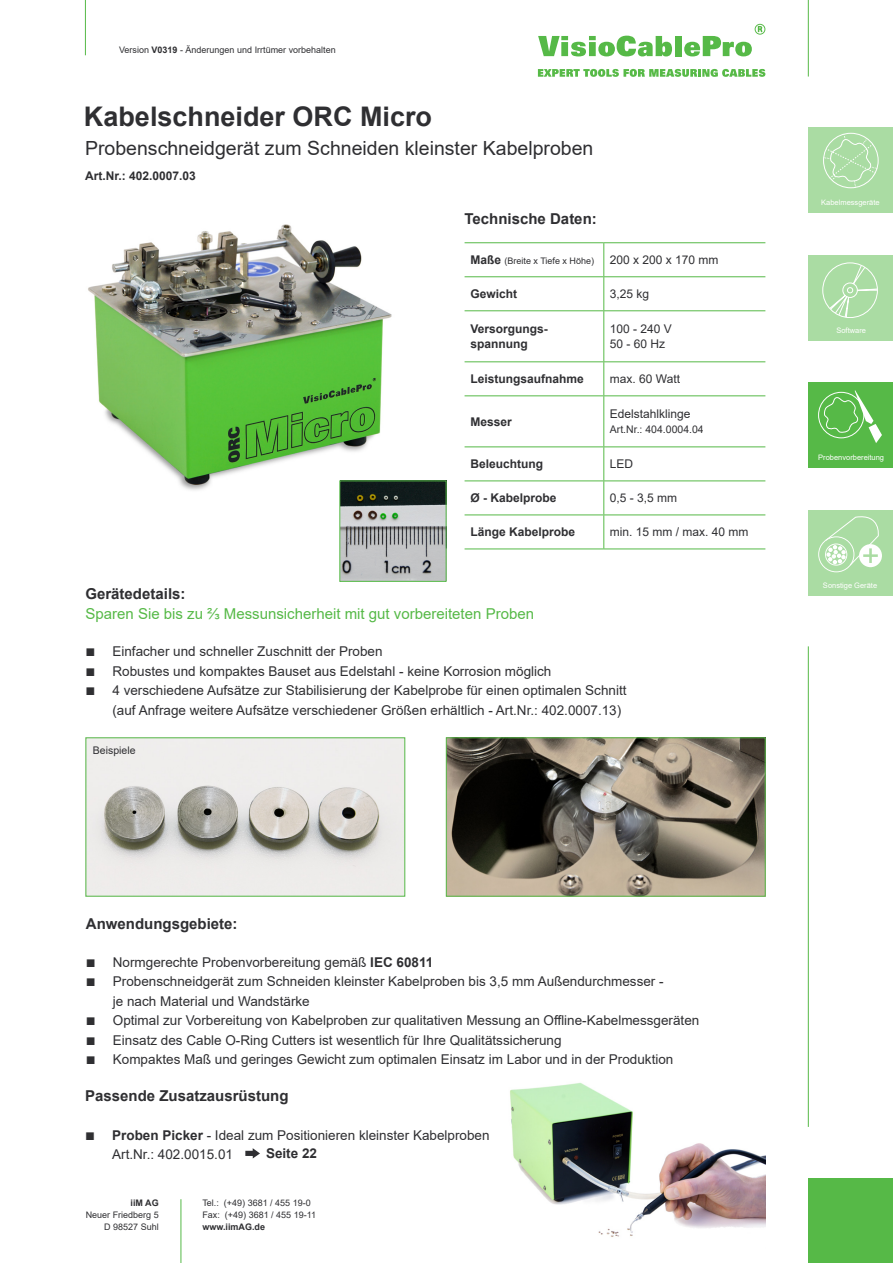
<style>
.page{position:relative;width:893px;height:1263px;background:#fff}
.page>*{position:absolute;margin:0;border:0;box-sizing:border-box;transform-origin:0 0}
.Produktüberschrift{font:700 27px "Arial";color:#2f2f32}
.t1{font:19.5px "Arial";color:#2f2f32}
.Überschrift_Stichpun{font:700 15px "Arial";color:#2f2f32}
.Überschrift_Stichpun-2{font:15px "Arial";color:#56b947}
.t2{font:13.5px/19.5px "Arial";color:#2f2f32}
.t3{font:700 13.5px "Arial";color:#2f2f32}
.t4{font:700 12px/14.4px "Arial";color:#2f2f32}
.t5{font:12px "Arial";color:#2f2f32}
.t6{font:10.5px "Arial";color:#2f2f32}
.t7{font:9px/12px "Arial";color:#2f2f32;text-align:right}
.t8{font:700 9px "Arial";color:#2f2f32}
.t9{font:7.5px "Arial";color:#fff}
.s1{font-weight:700}
.s2{font-weight:700;font-size:12px}
.s3{font-size:16.5px}
</style>
<div class="page">
<div style="left:808px;top:128px;width:85px;height:85px;background:#aadca3"></div>
<hr style="left:85px;top:0;width:1px;height:55px;background:#56b947">
<hr style="left:808px;top:0;width:1px;height:77px;background:#56b947">
<div style="left:808px;top:255px;width:85px;height:85px;background:#aadca3"></div>
<div style="left:808px;top:383px;width:85px;height:85px;background:#56b947"></div>
<div style="left:808px;top:510px;width:85px;height:85px;background:#aadca3"></div>
<svg style="left:538px;top:36px;width:134px;height:20px"></svg>
<div style="left:675px;top:36px;width:7px;height:20px;background:#56b947"></div>
<svg style="left:684px;top:24px;width:81px;height:32px"></svg>
<svg style="left:538px;top:69px;width:227px;height:8px"></svg>
<hr style="left:808px;top:646px;width:1px;height:481px;background:#56b947">
<svg style="left:824px;top:134px;width:53px;height:54px"></svg>
<svg style="left:829px;top:264px;width:49px;height:54px"></svg>
<svg style="left:823px;top:390px;width:59px;height:53px"></svg>
<svg style="left:818px;top:516px;width:64px;height:56px"></svg>
<div style="left:808px;top:1178px;width:85px;height:85px;background:#56b947"></div>
<hr style="left:181px;top:1199px;width:1px;height:64px;background:#56b947">
<img style="left:88px;top:224px;width:304px;height:266px">
<img style="left:341px;top:482px;width:103px;height:98px">
<div style="left:339px;top:480px;width:107px;height:102px;border:1px solid #56b947"></div>
<img style="left:88px;top:739px;width:315px;height:155px">
<div style="left:86px;top:737px;width:319px;height:159px;border:1px solid #56b947"></div>
<hr style="left:465px;top:242px;width:139px;height:1px;background:#56b947">
<hr style="left:604px;top:242px;width:161px;height:1px;background:#56b947">
<hr style="left:603px;top:243px;width:1px;height:33px;background:#56b947">
<hr style="left:465px;top:276px;width:139px;height:1px;background:#56b947">
<hr style="left:604px;top:276px;width:161px;height:1px;background:#56b947">
<hr style="left:603px;top:277px;width:1px;height:33px;background:#56b947">
<hr style="left:465px;top:310px;width:139px;height:1px;background:#56b947">
<hr style="left:604px;top:310px;width:161px;height:1px;background:#56b947">
<hr style="left:603px;top:311px;width:1px;height:50px;background:#56b947">
<hr style="left:465px;top:361px;width:139px;height:1px;background:#56b947">
<hr style="left:604px;top:361px;width:161px;height:1px;background:#56b947">
<hr style="left:603px;top:362px;width:1px;height:33px;background:#56b947">
<hr style="left:465px;top:395px;width:139px;height:1px;background:#56b947">
<hr style="left:604px;top:395px;width:161px;height:1px;background:#56b947">
<hr style="left:603px;top:396px;width:1px;height:50px;background:#56b947">
<hr style="left:465px;top:446px;width:139px;height:1px;background:#56b947">
<hr style="left:604px;top:446px;width:161px;height:1px;background:#56b947">
<hr style="left:603px;top:447px;width:1px;height:33px;background:#56b947">
<hr style="left:465px;top:480px;width:139px;height:1px;background:#56b947">
<hr style="left:604px;top:480px;width:161px;height:1px;background:#56b947">
<hr style="left:603px;top:481px;width:1px;height:33px;background:#56b947">
<hr style="left:465px;top:514px;width:139px;height:1px;background:#56b947">
<hr style="left:604px;top:514px;width:161px;height:1px;background:#56b947">
<hr style="left:603px;top:515px;width:1px;height:34px;background:#56b947">
<hr style="left:465px;top:549px;width:139px;height:1px;background:#56b947">
<hr style="left:604px;top:549px;width:161px;height:1px;background:#56b947">
<img style="left:448px;top:739px;width:316px;height:155px">
<div style="left:446px;top:737px;width:320px;height:159px;border:1px solid #56b947"></div>
<img style="left:510px;top:1083px;width:256px;height:154px">
<svg style="left:245px;top:1148px;width:15px;height:10px"></svg>
<p class="t7" style="left:119px;top:44px;width:218px">Version <span class="s1">V0319</span> - Änderungen und Irrtümer vorbehalten</p>
<p class="Produktüberschrift" style="left:84px;top:97px;width:350px">Kabelschneider ORC Micro</p>
<p class="t1" style="left:85px;top:134px;width:510px">Probenschneidgerät zum Schneiden kleinster Kabelproben</p>
<p class="t4" style="left:85px;top:169px;width:112px">Art.Nr.: 402.0007.03</p>
<p class="Überschrift_Stichpun" style="left:465px;top:208px;width:134px">Technische Daten:</p>
<p class="t7" style="left:471px;top:255px;width:125px"><span class="s2">Maße</span> (Breite x Tiefe x Höhe)</p>
<p class="t5" style="left:610px;top:252px;width:110px">200 x 200 x 170 mm</p>
<p class="t4" style="left:471px;top:287px;width:48px">Gewicht</p>
<p class="t5" style="left:610px;top:286px;width:41px">3,25 kg</p>
<p class="t4" style="left:471px;top:322px;width:79px">Versorgungs&shy;spannung</p>
<p class="t5" style="left:610px;top:321px;width:64px">100 - 240 V</p>
<p class="t5" style="left:610px;top:336px;width:57px">50 - 60 Hz</p>
<p class="t4" style="left:471px;top:372px;width:115px">Leistungsaufnahme</p>
<p class="t5" style="left:610px;top:371px;width:72px">max. 60 Watt</p>
<p class="t4" style="left:471px;top:414px;width:43px">Messer</p>
<p class="t5" style="left:610px;top:406px;width:82px">Edelstahlklinge</p>
<p class="t6" style="left:610px;top:422px;width:95px">Art.Nr.: 404.0004.04</p>
<p class="t4" style="left:471px;top:457px;width:74px">Beleuchtung</p>
<p class="t5" style="left:610px;top:456px;width:25px">LED</p>
<p class="t4" style="left:471px;top:491px;width:88px">Ø - Kabelprobe</p>
<p class="t5" style="left:610px;top:490px;width:69px">0,5 - 3,5 mm</p>
<p class="t4" style="left:471px;top:525px;width:106px">Länge Kabelprobe</p>
<p class="t5" style="left:610px;top:524px;width:140px">min. 15 mm / max. 40 mm</p>
<p class="Überschrift_Stichpun" style="left:85px;top:584px;width:102px">Gerätedetails:</p>
<p class="Überschrift_Stichpun-2" style="left:85px;top:603px;width:450px">Sparen Sie bis zu ⅔ Messunsicherheit mit gut vorbereiteten Proben</p>
<p class="t2" style="left:85px;top:642px;width:299px"><span class="s3">■</span> Einfacher und schneller Zuschnitt der Proben</p>
<p class="t2" style="left:85px;top:661px;width:467px"><span class="s3">■</span> Robustes und kompaktes Bauset aus Edelstahl - keine Korrosion möglich</p>
<p class="t2" style="left:112px;top:681px;width:516px;text-indent:-27px"><span class="s3">■</span> 4 verschiedene Aufsätze zur Stabilisierung der Kabelprobe für einen optimalen Schnitt (auf Anfrage weitere Aufsätze verschiedener Größen erhältlich - Art.Nr.: 402.0007.13)</p>
<p class="t6" style="left:93px;top:743px;width:44px">Beispiele</p>
<p class="Überschrift_Stichpun" style="left:86px;top:913px;width:153px">Anwendungsgebiete:</p>
<p class="t2" style="left:86px;top:952px;width:349px"><span class="s3">■</span> Normgerechte Probenvorbereitung gemäß <span class="s1">IEC 60811</span></p>
<p class="t2" style="left:113px;top:971px;width:552px;text-indent:-27px"><span class="s3">■</span> Probenschneidgerät zum Schneiden kleinster Kabelproben bis 3,5 mm Außendurchmesser - je nach Material und Wandstärke</p>
<p class="t2" style="left:86px;top:1010px;width:615px"><span class="s3">■</span> Optimal zur Vorbereitung von Kabelproben zur qualitativen Messung an Offline-Kabelmessgeräten</p>
<p class="t2" style="left:86px;top:1030px;width:477px"><span class="s3">■</span> Einsatz des Cable O-Ring Cutters ist wesentlich für Ihre Qualitätssicherung</p>
<p class="t2" style="left:86px;top:1049px;width:589px"><span class="s3">■</span> Kompaktes Maß und geringes Gewicht zum optimalen Einsatz im Labor und in der Produktion</p>
<p class="Überschrift_Stichpun" style="left:85px;top:1085px;width:205px">Passende Zusatzausrüstung</p>
<p class="t2" style="left:112px;top:1125px;width:379px;text-indent:-27px"><span class="s3">■</span> <span class="s1">Proben Picker</span> - Ideal zum Positionieren kleinster Kabelproben<br>Art.Nr.: 402.0015.01</p>
<p class="t3" style="left:266px;top:1144px;width:53px">Seite 22</p>
<p class="t8" style="left:131px;top:1197px;width:30px">iiM AG</p>
<p class="t7" style="left:86px;top:1209px;width:75px">Neuer Friedberg 5<br>D 98527 Suhl</p>
<p class="t7" style="left:202px;top:1197px;width:115px;text-align:left">Tel.: (+49) 3681 / 455 19-0<br>Fax: (+49) 3681 / 455 19-11</p>
<p class="t8" style="left:202px;top:1221px;width:64px">www.iimAG.de</p>
<p class="t9" style="left:821px;top:198px;width:60px">Kabelmessgeräte</p>
<p class="t9" style="left:836px;top:325px;width:31px">Software</p>
<p class="t9" style="left:818px;top:452px;width:67px">Probenvorbereitung</p>
<p class="t9" style="left:823px;top:580px;width:56px">Sonstige Geräte</p>
</div>
